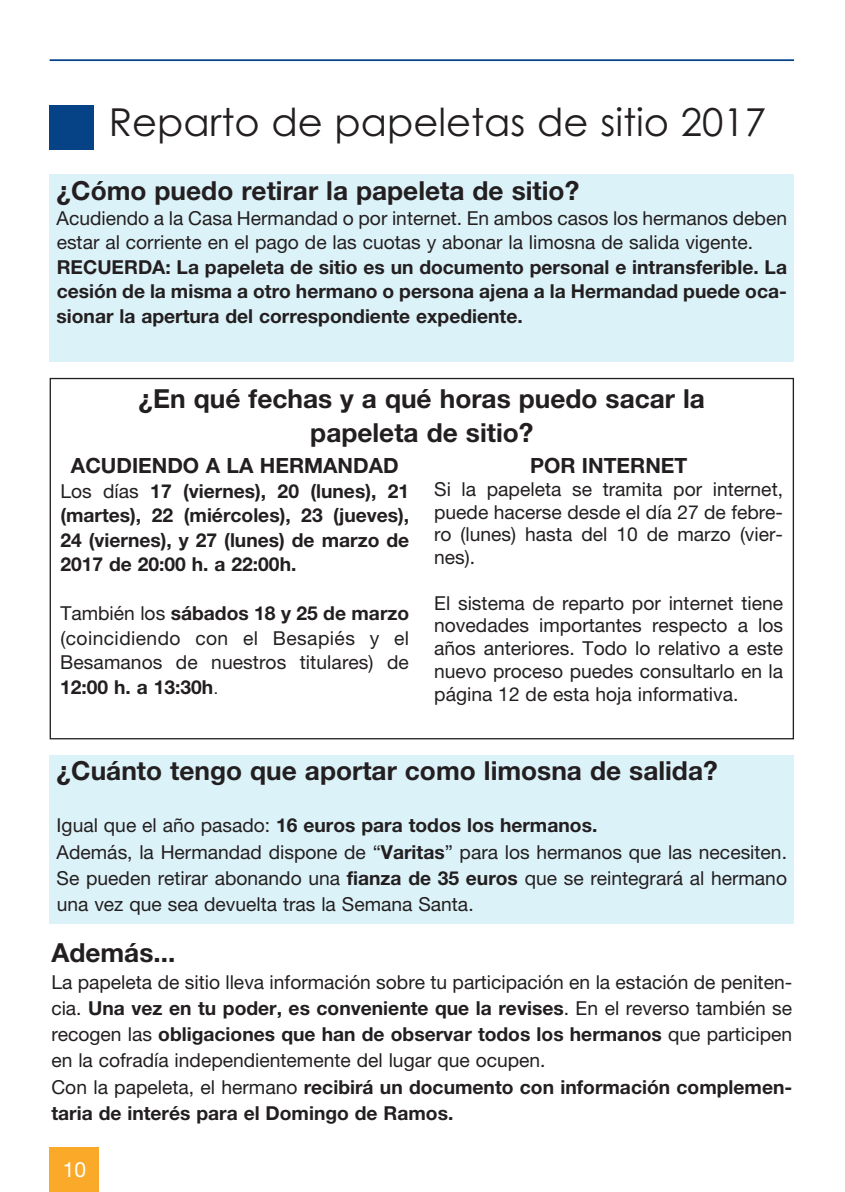
<style>
.page{position:relative;width:845px;height:1192px;background:#fff}
.page>*{position:absolute;margin:0;border:0;box-sizing:border-box;transform-origin:0 0}
.t1{font:38.5px "Century Gothic Std";color:#231f20}
.t2{font:700 26.25px/33.2px "Helvetica Neue LT Std";color:#231f20;text-align:center}
.t3{font:700 21px "Helvetica Neue LT Std";color:#231f20}
.t4{font:21px "Helvetica Neue LT Std";color:#fff}
.t5{font:19.25px/26.2px "Helvetica Neue LT Std";color:#231f20}
.t6{font:700 19.25px/24.5px "Helvetica Neue LT Std";color:#231f20;text-align:justify}
.s1{font-weight:400}
.s2{font-weight:700}
.s3{font-size:15.75px}
</style>
<div class="page">
<div style="left:50px;top:105px;width:44px;height:44px;background:#054286"></div>
<hr style="left:50px;top:59px;width:744px;height:2px;background:#054286">
<div style="left:50px;top:1147px;width:49px;height:44px;background:#faa928"></div>
<div style="left:50px;top:174px;width:744px;height:188px;background:#dcf2f9"></div>
<div style="left:50px;top:755px;width:744px;height:168px;background:#dcf2f9"></div>
<h1 class="t1" style="left:109px;top:109px;width:659px">Reparto de papeletas de sitio 2017</h1>
<h2 class="t2" style="left:57px;top:176px;width:524px">¿Cómo puedo retirar la papeleta de sitio?</h2>
<p class="t5" style="left:57px;top:207px;width:732px;line-height:24.5px">Acudiendo a la Casa Hermandad o por internet. En ambos casos los hermanos deben estar al corriente en el pago de las cuotas y abonar la limosna de salida vigente.</p>
<p class="t6" style="left:57px;top:256px;width:732px">RECUERDA: La papeleta de sitio es un documento personal e intransferible. La cesión de la misma a otro hermano o persona ajena a la Hermandad puede oca&shy;sionar la apertura del correspondiente expediente.</p>
<h2 class="t2" style="left:139px;top:385px;width:568px">¿En qué fechas y a qué horas puedo sacar la papeleta de sitio?</h2>
<p class="t3" style="left:71px;top:458px;width:329px">ACUDIENDO A LA HERMANDAD</p>
<p class="t6" style="left:60px;top:480px;width:350px"><span class="s1">Los días</span> 17 (viernes), 20 (lunes), 21 (martes), 22 (miércoles), 23 (jueves), 24 (viernes), y 27 (lunes) de marzo de 2017 de 20:00 h. a 22:00h.</p>
<p class="t5" style="left:60px;top:602px;width:351px;line-height:24.5px;text-align:justify">También los <span class="s2">sábados 18 y 25 de marzo </span>(coincidiendo con el Besapiés y el Besamanos de nuestros titulares) de <span class="s2">12:00 h. a 13:30h</span><span class="s3">.</span></p>
<p class="t3" style="left:530px;top:458px;width:159px">POR INTERNET</p>
<p class="t5" style="left:434px;top:479px;width:350px;line-height:22.8px;text-align:justify">Si la papeleta se tramita por internet, puede hacerse desde el día 27 de febre&shy;ro (lunes) hasta del 10 de marzo (vier&shy;nes).</p>
<p class="t5" style="left:434px;top:593px;width:350px;line-height:22.8px;text-align:justify">El sistema de reparto por internet tiene novedades importantes respecto a los años anteriores. Todo lo relativo a este nuevo proceso puedes consultarlo en la página 12 de esta hoja informativa.</p>
<h2 class="t2" style="left:57px;top:756px;width:662px">¿Cuánto tengo que aportar como limosna de salida?</h2>
<p class="t5" style="left:57px;top:814px;width:732px">Igual que el año pasado: <span class="s2">16 euros para todos los hermanos.<br></span>Además, la Hermandad dispone de “<span class="s2">Varitas</span>” para los hermanos que las necesiten.<br>Se pueden retirar abonando una <span class="s2">fianza de 35 euros</span> que se reintegrará al hermano una vez que sea devuelta tras la Semana Santa.</p>
<h2 class="t2" style="left:51px;top:938px;width:125px">Además...</h2>
<p class="t5" style="left:51px;top:970px;width:742px">La papeleta de sitio lleva información sobre tu participación en la estación de peniten&shy;cia. <span class="s2">Una vez en tu poder, es conveniente que la revises</span>. En el reverso también se recogen las <span class="s2">obligaciones que han de observar todos los hermanos</span> que participen en la cofradía independientemente del lugar que ocupen.<br>Con la papeleta, el hermano <span class="s2">recibirá un documento con información complemen&shy;taria de interés para el Domingo de Ramos.</span></p>
<p class="t4" style="left:63px;top:1161px;width:25px">10</p>
</div>
